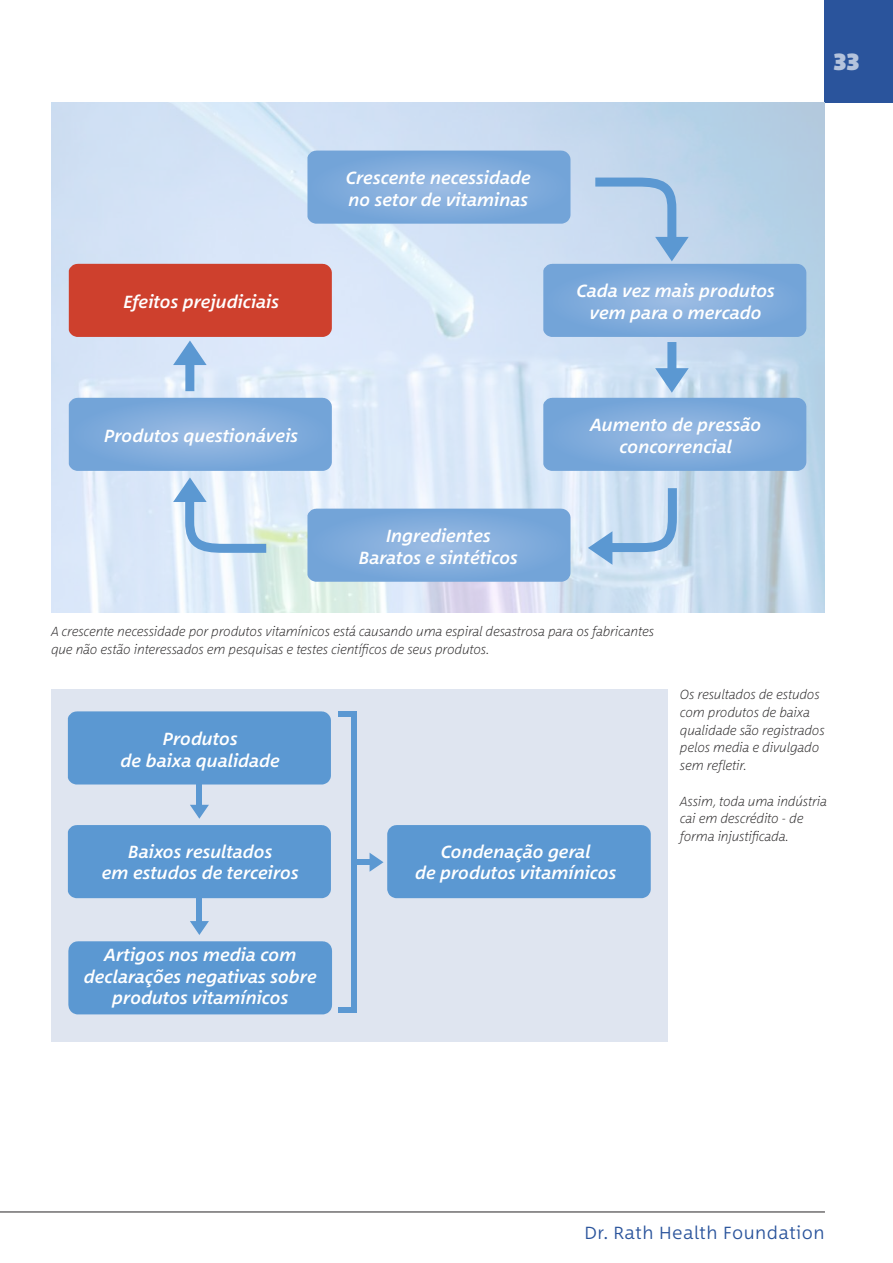
<style>
.page{position:relative;width:893px;height:1263px;background:#fff}
.page>*{position:absolute;margin:0;border:0;box-sizing:border-box;transform-origin:0 0}
.t1{font:900 24px "Between 2";color:#b4c3dc}
.t2{font:italic 500 18px/21.6px "Between 2";color:#fff;text-align:center}
.t3{font:300 18px "Between 2";letter-spacing:.025em;color:#2a549c}
.t4{font:italic 200 13.5px/17.7px "Between 2";letter-spacing:-.005em;color:#272526;scale:.96 1}
</style>
<div class="page">
<div style="left:51px;top:689px;width:617px;height:353px;background:#dfe5f0"></div>
<div style="left:825px;top:0;width:68px;height:102px;background:#2a549c"></div>
<hr style="left:0;top:1211px;width:825px;height:1px;background:#272526">
<img style="left:51px;top:102px;width:774px;height:510px">
<div style="left:68px;top:711px;width:263px;height:73px;background:#5b98d2"></div>
<div style="left:68px;top:825px;width:263px;height:73px;background:#5b98d2"></div>
<div style="left:68px;top:941px;width:264px;height:73px;background:#5b98d2"></div>
<svg style="left:307px;top:509px;width:263px;height:73px;background:#7fabdb"></svg>
<svg style="left:190px;top:921px;width:19px;height:14px"></svg>
<div style="left:197px;top:895px;width:5px;height:33px;background:#5b98d2"></div>
<div style="left:370px;top:825px;width:281px;height:73px;background:#5b98d2"></div>
<div style="left:354px;top:859px;width:22px;height:6px;background:#5b98d2"></div>
<div style="left:338px;top:1007px;width:18px;height:6px;background:#5b98d2"></div>
<div style="left:338px;top:711px;width:18px;height:6px;background:#5b98d2"></div>
<div style="left:351px;top:711px;width:5px;height:302px;background:#5b98d2"></div>
<svg style="left:190px;top:805px;width:19px;height:14px"></svg>
<div style="left:197px;top:779px;width:5px;height:33px;background:#5b98d2"></div>
<svg style="left:69px;top:151px;width:737px;height:320px;background:#b5c2db"></svg>
<svg style="left:588px;top:479px;width:93px;height:86px;background:#bcd5ed"></svg>
<svg style="left:173px;top:477px;width:102px;height:80px"></svg>
<p class="t2" style="left:123px;top:290px;width:157px">Efeitos prejudiciais</p>
<p class="t2" style="left:104px;top:424px;width:195px">Produtos questionáveis</p>
<p class="t2" style="left:346px;top:166px;width:187px;text-align:left">Crescente necessidade no setor de vitaminas</p>
<p class="t2" style="left:359px;top:524px;width:161px">Ingredientes<br>Baratos e sintéticos</p>
<p class="t2" style="left:576px;top:280px;width:200px">Cada vez mais produtos vem para o mercado</p>
<p class="t2" style="left:590px;top:414px;width:173px">Aumento de pressão concorrencial</p>
<p class="t4" style="left:51px;top:621px;width:630px">A crescente necessidade por produtos vitamínicos está causando uma espiral desastrosa para os fabricantes que não estão interessados em pesquisas e testes científicos de seus produtos.</p>
<h1 class="t1" style="left:833px;top:46px;width:27px">33</h1>
<p class="t2" style="left:121px;top:727px;width:161px">Produtos<br>de baixa qualidade</p>
<p class="t2" style="left:102px;top:840px;width:198px">Baixos resultados<br>em estudos de terceiros</p>
<p class="t2" style="left:84px;top:943px;width:234px">Artigos nos media com declarações negativas sobre produtos vitamínicos</p>
<p class="t2" style="left:415px;top:840px;width:203px">Condenação geral<br>de produtos vitamínicos</p>
<p class="t4" style="left:680px;top:685px;width:152px">Os resultados de estudos com produtos de baixa qualidade são registrados pelos media e divulgado sem refletir.</p>
<p class="t4" style="left:680px;top:791px;width:155px">Assim, toda uma indústria cai em descrédito - de forma injustificada.</p>
<p class="t3" style="left:584px;top:1221px;width:242px">Dr. Rath Health Foundation</p>
</div>
